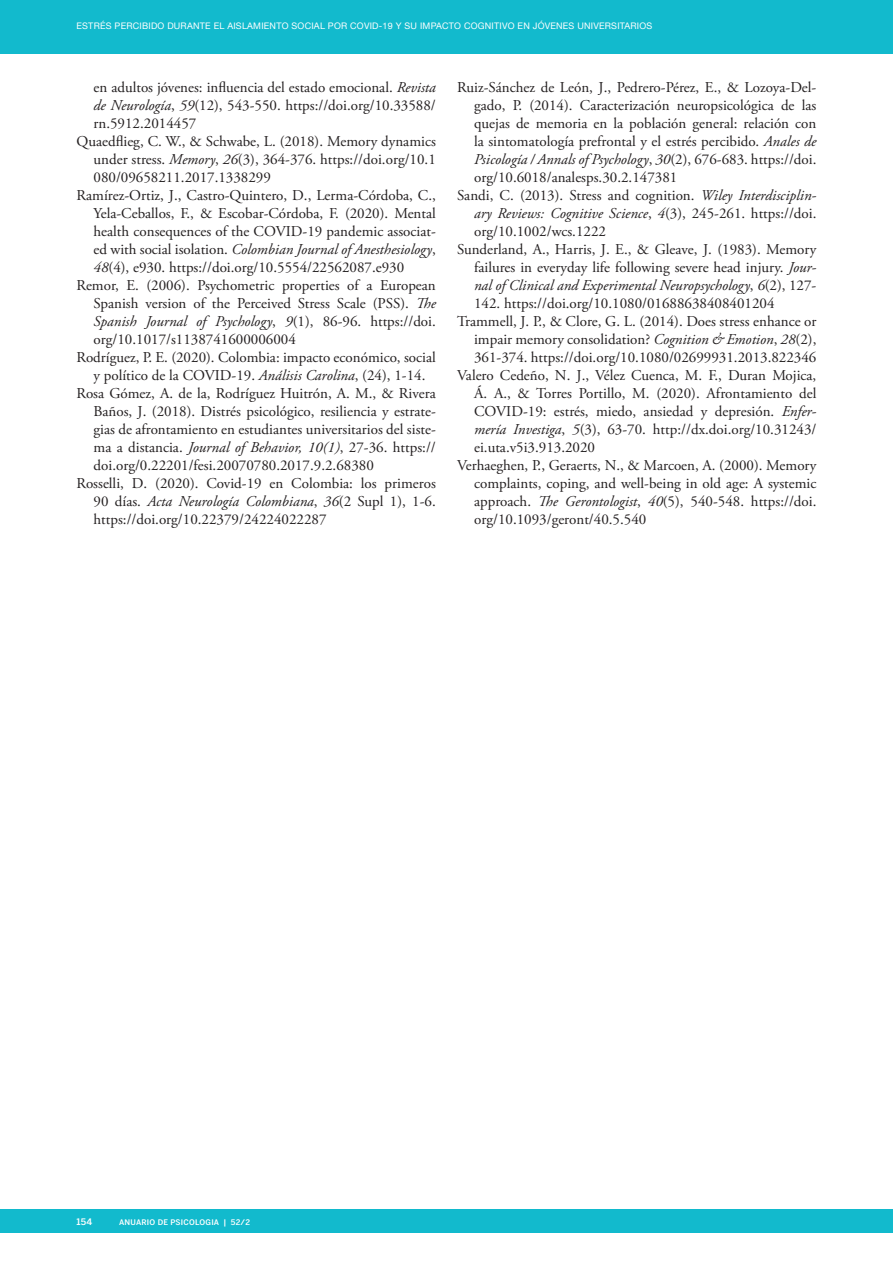
<style>
.page{position:relative;width:893px;height:1263px;background:#fff}
.page>*{position:absolute;margin:0;border:0;box-sizing:border-box;transform-origin:0 0}
.bibliografia{font:15px/18px "Adobe Garamond Pro";color:#231f20;text-align:justify}
.t1{font:9px "Helvetica Neue";letter-spacing:.025em;color:#fff}
.t2{font:500 8.85px "Benton Sans Cond";color:#fff;scale:1.18 1}
.t3{font:500 7.65px "Benton Sans Cond";letter-spacing:.025em;color:#fff;scale:1.18 1}
.s1{font-style:italic}
</style>
<div class="page">
<div style="left:0;top:0;width:893px;height:54px;background:#12bacd"></div>
<div style="left:0;top:1209px;width:893px;height:23px;background:#12bacd"></div>
<p class="t1" style="left:77px;top:20px;width:577px">ESTRÉS PERCIBIDO DURANTE EL AISLAMIENTO SOCIAL POR COVID-19 Y SU IMPACTO COGNITIVO EN JÓVENES UNIVERSITARIOS</p>
<p class="bibliografia" style="left:94px;top:78px;width:344px">en adultos jóvenes: influencia del estado emocional. <span class="s1">Revista de Neurología</span>, <span class="s1">59</span>(12), 543-550. https://doi.org/10.33588/ rn.5912.2014457</p>
<p class="bibliografia" style="left:94px;top:132px;width:344px;text-indent:-17px">Quaedflieg, C. W., &amp; Schwabe, L. (2018). Memory dynamics under stress. <span class="s1">Memory</span>, <span class="s1">26</span>(3), 364-376. https://doi.org/10.1<br>080/09658211.2017.1338299</p>
<p class="bibliografia" style="left:94px;top:186px;width:344px;text-indent:-17px">Ramírez-Ortiz, J., Castro-Quintero, D., Lerma-Córdoba, C., Yela-Ceballos, F., &amp; Escobar-Córdoba, F. (2020). Mental health consequences of the COVID-19 pandemic associat&shy;ed with social isolation. <span class="s1">Colombian Journal of Anesthesiology</span>, <span class="s1">48</span>(4), e930. https://doi.org/10.5554/22562087.e930</p>
<p class="bibliografia" style="left:94px;top:276px;width:344px;text-indent:-17px">Remor, E. (2006). Psychometric properties of a European Spanish version of the Perceived Stress Scale (PSS). <span class="s1">The Spanish Journal of Psychology</span>, <span class="s1">9</span>(1), 86-96. https://doi. org/10.1017/s1138741600006004</p>
<p class="bibliografia" style="left:77px;top:348px;width:361px;text-align:center">Rodríguez, P. E. (2020). Colombia: impacto económico, social y político de la COVID-19. <span class="s1">Análisis Carolina</span>, (24), 1-14.</p>
<p class="bibliografia" style="left:94px;top:384px;width:344px;text-indent:-17px">Rosa Gómez, A. de la, Rodríguez Huitrón, A. M., &amp; Rivera Baños, J. (2018). Distrés psicológico, resiliencia y estrate&shy;gias de afrontamiento en estudiantes universitarios del siste&shy;ma a distancia. <span class="s1">Journal of Behavior, 10(1)</span>, 27-36. https:// doi.org/0.22201/fesi.20070780.2017.9.2.68380</p>
<p class="bibliografia" style="left:94px;top:474px;width:344px;text-indent:-17px">Rosselli, D. (2020). Covid-19 en Colombia: los primeros 90 días. <span class="s1">Acta Neurología Colombiana</span>, <span class="s1">36</span>(2 Supl 1), 1-6. https://doi.org/10.22379/24224022287</p>
<p class="bibliografia" style="left:474px;top:78px;width:344px;text-indent:-17px">Ruiz-Sánchez de León, J., Pedrero-Pérez, E., &amp; Lozoya-Del&shy;gado, P. (2014). Caracterización neuropsicológica de las quejas de memoria en la población general: relación con la sintomatología prefrontal y el estrés percibido. <span class="s1">Anales de Psicología / Annals of Psychology</span>, <span class="s1">30</span>(2), 676-683. https://doi. org/10.6018/analesps.30.2.147381</p>
<p class="bibliografia" style="left:474px;top:186px;width:344px;text-indent:-17px">Sandi, C. (2013). Stress and cognition. <span class="s1">Wiley Interdisciplin&shy;ary Reviews: Cognitive Science</span>, <span class="s1">4</span>(3), 245-261. https://doi. org/10.1002/wcs.1222</p>
<p class="bibliografia" style="left:474px;top:240px;width:344px;text-indent:-17px">Sunderland, A., Harris, J. E., &amp; Gleave, J. (1983). Memory failures in everyday life following severe head injury. <span class="s1">Jour&shy;nal of Clinical and Experimental Neuropsychology</span>, <span class="s1">6</span>(2), 127- 142. https://doi.org/10.1080/01688638408401204</p>
<p class="bibliografia" style="left:474px;top:312px;width:344px;text-indent:-17px">Trammell, J. P., &amp; Clore, G. L. (2014). Does stress enhance or impair memory consolidation? <span class="s1">Cognition &amp; Emotion</span>, <span class="s1">28</span>(2), 361-374. https://doi.org/10.1080/02699931.2013.822346</p>
<p class="bibliografia" style="left:474px;top:366px;width:344px;text-indent:-17px">Valero Cedeño, N. J., Vélez Cuenca, M. F., Duran Mojica, Á. A., &amp; Torres Portillo, M. (2020). Afrontamiento del COVID-19: estrés, miedo, ansiedad y depresión. <span class="s1">Enfer&shy;mería Investiga</span>, <span class="s1">5</span>(3), 63-70. http://dx.doi.org/10.31243/ ei.uta.v5i3.913.2020</p>
<p class="bibliografia" style="left:474px;top:456px;width:344px;text-indent:-17px">Verhaeghen, P., Geraerts, N., &amp; Marcoen, A. (2000). Memory complaints, coping, and well-being in old age: A systemic approach. <span class="s1">The Gerontologist</span>, <span class="s1">40</span>(5), 540-548. https://doi. org/10.1093/geront/40.5.540</p>
<p class="t2" style="left:77px;top:1216px;width:15px">154</p>
<p class="t3" style="left:119px;top:1217px;width:113px">ANUARIO DE PSICOLOGIA | 52/2</p>
</div>
